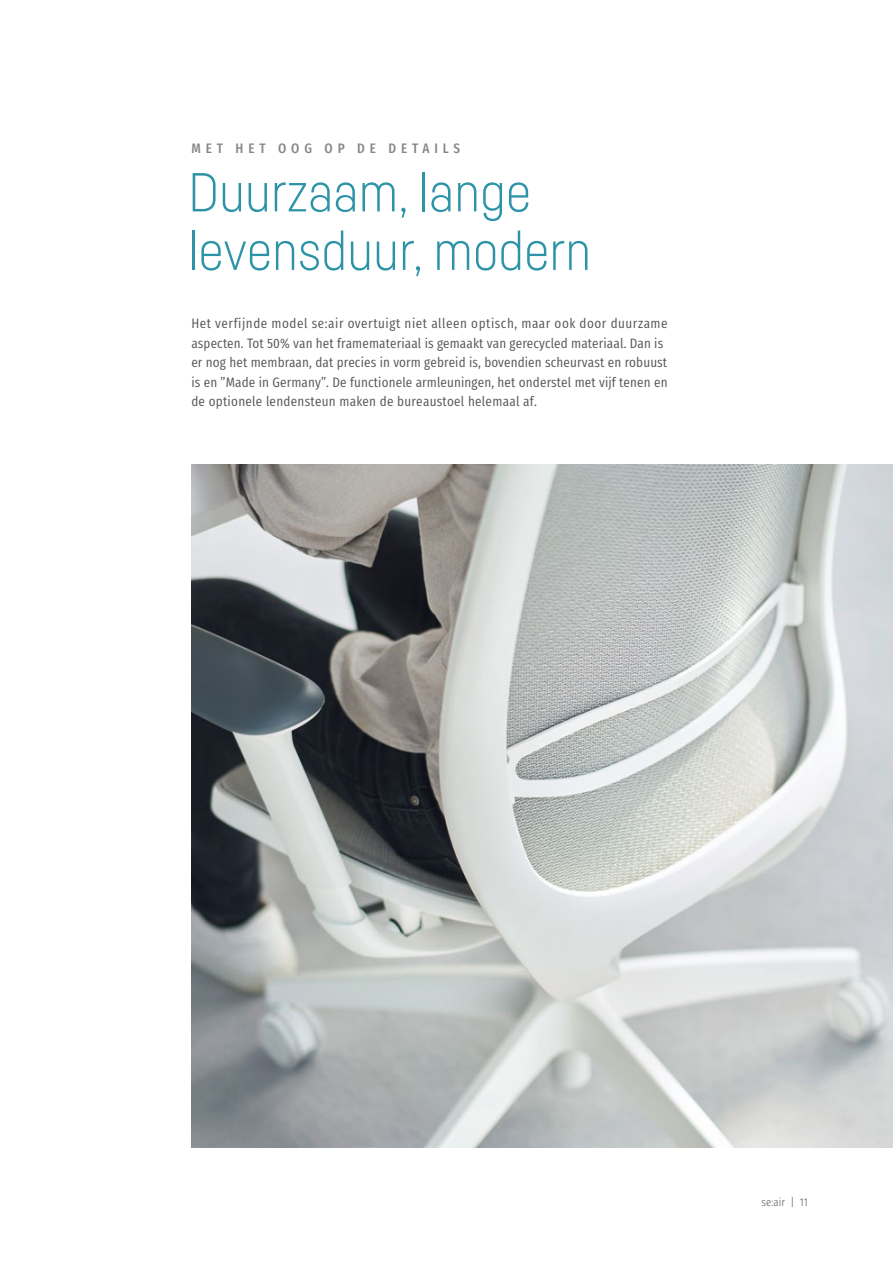
<style>
.page{position:relative;width:893px;height:1263px;background:#fff}
.page>*{position:absolute;margin:0;border:0;box-sizing:border-box;transform-origin:0 0}
.t1{font:300 54px/58.5px "Sedus Sans";color:#2d94a8}
.t2{font:13.5px/19.5px "Sedus Text Condensed";letter-spacing:.01em;color:#565656}
.t3{font:700 13.5px "Sedus Text Condensed";letter-spacing:.36em;color:#878786}
.t4{font:300 11.25px "Sedus Text Condensed";color:#565656}
</style>
<div class="page">
<img style="left:191px;top:465px;width:702px;height:682px">
<p class="t3" style="left:191px;top:136px;width:270px">MET HET OOG OP DE DETAILS</p>
<h1 class="t1" style="left:188px;top:162px;width:404px">Duurzaam, lange levensduur, modern</h1>
<p class="t2" style="left:191px;top:312px;width:478px">Het verfijnde model se:air overtuigt niet alleen optisch, maar ook door duurzame aspecten. Tot 50% van het framemateriaal is gemaakt van gerecycled materiaal. Dan is er nog het membraan, dat precies in vorm gebreid is, bovendien scheurvast en robuust is en ”Made in Germany”. De functionele armleuningen, het onderstel met vijf tenen en de optionele lendensteun maken de bureaustoel helemaal af.</p>
<p class="t4" style="left:762px;top:1192px;width:48px">se:air | 11</p>
</div>
